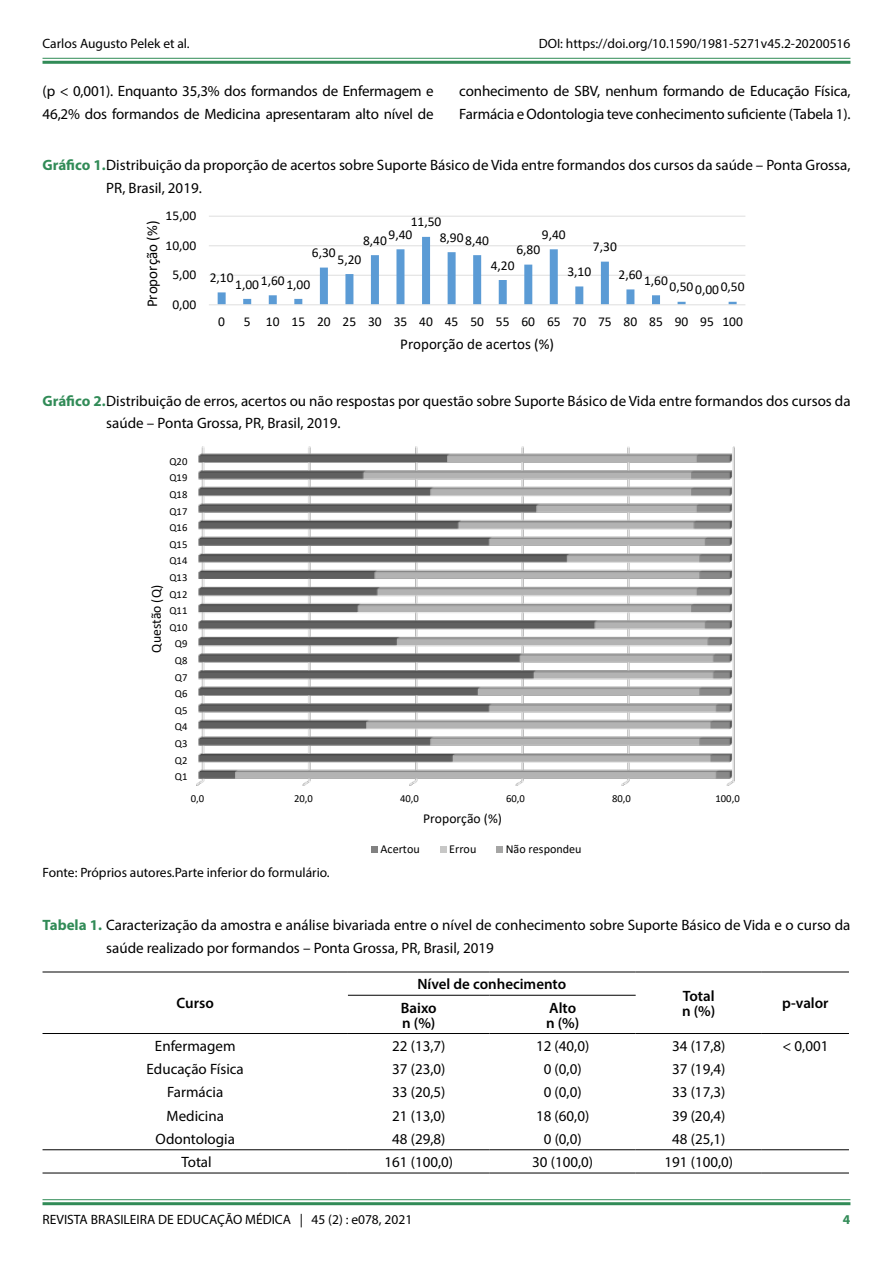
<style>
.page{position:relative;width:893px;height:1263px;background:#fff}
.page>*{position:absolute;margin:0;border:0;box-sizing:border-box;transform-origin:0 0}
.t1{font:15px/22.5px "Myriad Pro";color:#000}
.t2{font:600 15px/15px "Myriad Pro";color:#000}
.t3{font:15px "Calibri";color:#000}
.t4{font:13.65px "Calibri";color:#000}
.t5{font:13.5px "Myriad Pro";color:#000}
.t6{font:13.5px/16.8px "Calibri";color:#000}
.t7{font:700 13.5px "Myriad Pro";color:#318b57}
.t8{font:12.15px "Calibri";color:#000}
.t9{font:10.65px "Calibri";color:#000}
.s1{font-weight:700;color:#318b57}
</style>
<div class="page">
<hr style="left:43px;top:1199px;width:807px;height:1px;background:#318b57">
<hr style="left:43px;top:1202px;width:807px;height:3px;background:#318b57">
<hr style="left:43px;top:58px;width:807px;height:1px;background:#318b57">
<hr style="left:43px;top:61px;width:807px;height:3px;background:#318b57">
<svg style="left:209px;top:215px;width:536px;height:91px"></svg>
<img style="left:196px;top:446px;width:539px;height:340px">
<div style="left:371px;top:846px;width:7px;height:7px;background:#818181"></div>
<div style="left:440px;top:846px;width:6px;height:7px;background:#c7c7c6"></div>
<div style="left:496px;top:846px;width:7px;height:7px;background:#a5a5a4"></div>
<hr style="left:43px;top:971px;width:305px;height:1px;background:#000">
<hr style="left:43px;top:1033px;width:305px;height:1px;background:#000">
<hr style="left:348px;top:971px;width:142px;height:1px;background:#000">
<hr style="left:490px;top:971px;width:146px;height:1px;background:#000">
<hr style="left:636px;top:971px;width:126px;height:1px;background:#000">
<hr style="left:762px;top:971px;width:87px;height:1px;background:#000">
<hr style="left:636px;top:1033px;width:126px;height:1px;background:#000">
<hr style="left:762px;top:1033px;width:87px;height:1px;background:#000">
<hr style="left:348px;top:995px;width:142px;height:1px;background:#000">
<hr style="left:490px;top:995px;width:146px;height:1px;background:#000">
<hr style="left:348px;top:1033px;width:142px;height:1px;background:#000">
<hr style="left:490px;top:1033px;width:146px;height:1px;background:#000">
<hr style="left:43px;top:1149px;width:305px;height:1px;background:#000">
<hr style="left:348px;top:1149px;width:142px;height:1px;background:#000">
<hr style="left:490px;top:1149px;width:146px;height:1px;background:#000">
<hr style="left:636px;top:1149px;width:126px;height:1px;background:#000">
<hr style="left:762px;top:1149px;width:87px;height:1px;background:#000">
<hr style="left:43px;top:1172px;width:305px;height:1px;background:#000">
<hr style="left:348px;top:1172px;width:142px;height:1px;background:#000">
<hr style="left:490px;top:1172px;width:146px;height:1px;background:#000">
<hr style="left:636px;top:1172px;width:126px;height:1px;background:#000">
<hr style="left:762px;top:1172px;width:87px;height:1px;background:#000">
<p class="t5" style="left:43px;top:35px;width:149px">Carlos Augusto Pelek et al.</p>
<p class="t5" style="left:539px;top:35px;width:313px">DOI: https://doi.org/10.1590/1981-5271v45.2-20200516</p>
<p class="t1" style="left:43px;top:80px;width:393px">(p &lt; 0,001). Enquanto 35,3% dos formandos de Enfermagem e<br>46,2% dos formandos de Medicina apresentaram alto nível de</p>
<p class="t1" style="left:459px;top:80px;width:393px">conhecimento de SBV, nenhum formando de Educação Física,<br>Farmácia e Odontologia teve conhecimento suficiente (Tabela 1).</p>
<p class="t1" style="left:106px;top:153px;width:746px;text-indent:-64px"><span class="s1">Gráfico 1.</span>Distribuição da proporção de acertos sobre Suporte Básico de Vida entre formandos dos cursos da saúde – Ponta Grossa,<br>PR, Brasil, 2019.</p>
<p class="t6" style="left:166px;top:207px;width:32px">15,00</p>
<p class="t3" style="left:142px;top:307px;width:88px;rotate:-90deg">Proporção (%)</p>
<p class="t6" style="left:166px;top:236px;width:32px">10,00</p>
<p class="t6" style="left:172px;top:266px;width:25px">5,00</p>
<p class="t6" style="left:172px;top:295px;width:25px">0,00</p>
<p class="t6" style="left:440px;top:213px;width:51px;text-indent:-29px">11,50<br>8,908,40</p>
<p class="t6" style="left:363px;top:229px;width:51px">8,409,40</p>
<p class="t6" style="left:542px;top:226px;width:25px">9,40</p>
<p class="t6" style="left:593px;top:238px;width:25px">7,30</p>
<p class="t6" style="left:516px;top:241px;width:25px">6,80</p>
<p class="t6" style="left:312px;top:244px;width:25px">6,30</p>
<p class="t6" style="left:337px;top:250px;width:25px">5,20</p>
<p class="t6" style="left:491px;top:256px;width:25px">4,20</p>
<p class="t6" style="left:567px;top:263px;width:25px">3,10</p>
<p class="t6" style="left:618px;top:269px;width:51px">2,601,60</p>
<p class="t6" style="left:210px;top:269px;width:25px">2,10</p>
<p class="t6" style="left:235px;top:275px;width:76px">1,001,601,00</p>
<p class="t6" style="left:670px;top:278px;width:76px">0,500,000,50</p>
<p class="t6" style="left:218px;top:313px;width:8px">0</p>
<p class="t6" style="left:244px;top:313px;width:501px">5 10 15 20 25 30 35 40 45 50 55 60 65 70 75 80 85 90 95 100</p>
<p class="t3" style="left:400px;top:333px;width:155px">Proporção de acertos (%)</p>
<p class="t1" style="left:106px;top:389px;width:746px;text-indent:-64px"><span class="s1">Gráfico 2.</span>Distribuição de erros, acertos ou não respostas por questão sobre Suporte Básico de Vida entre formandos dos cursos da saúde – Ponta Grossa, PR, Brasil, 2019.</p>
<p class="t9" style="left:169px;top:454px;width:20px">Q20</p>
<p class="t9" style="left:169px;top:470px;width:20px">Q19</p>
<p class="t9" style="left:169px;top:487px;width:20px">Q18</p>
<p class="t9" style="left:169px;top:504px;width:20px">Q17</p>
<p class="t9" style="left:169px;top:520px;width:20px">Q16</p>
<p class="t9" style="left:169px;top:537px;width:20px">Q15</p>
<p class="t9" style="left:169px;top:553px;width:20px">Q14</p>
<p class="t9" style="left:169px;top:570px;width:20px">Q13</p>
<p class="t4" style="left:147px;top:653px;width:69px;rotate:-90deg">Questão (Q)</p>
<p class="t9" style="left:169px;top:587px;width:20px">Q12</p>
<p class="t9" style="left:169px;top:603px;width:20px">Q11</p>
<p class="t9" style="left:169px;top:620px;width:20px">Q10</p>
<p class="t9" style="left:175px;top:636px;width:14px">Q9</p>
<p class="t9" style="left:175px;top:653px;width:14px">Q8</p>
<p class="t9" style="left:175px;top:670px;width:14px">Q7</p>
<p class="t9" style="left:175px;top:686px;width:14px">Q6</p>
<p class="t9" style="left:175px;top:703px;width:14px">Q5</p>
<p class="t9" style="left:175px;top:719px;width:14px">Q4</p>
<p class="t9" style="left:175px;top:736px;width:14px">Q3</p>
<p class="t9" style="left:175px;top:753px;width:14px">Q2</p>
<p class="t9" style="left:175px;top:769px;width:14px">Q1</p>
<p class="t9" style="left:191px;top:791px;width:15px">0,0</p>
<p class="t9" style="left:294px;top:791px;width:20px">20,0</p>
<p class="t9" style="left:400px;top:791px;width:20px">40,0</p>
<p class="t9" style="left:506px;top:791px;width:20px">60,0</p>
<p class="t9" style="left:612px;top:791px;width:20px">80,0</p>
<p class="t9" style="left:715px;top:791px;width:26px">100,0</p>
<p class="t4" style="left:423px;top:809px;width:80px">Proporção (%)</p>
<p class="t8" style="left:381px;top:841px;width:41px">Acertou</p>
<p class="t8" style="left:449px;top:841px;width:29px">Errou</p>
<p class="t8" style="left:506px;top:841px;width:77px">Não respondeu</p>
<p class="t5" style="left:43px;top:864px;width:289px">Fonte: Próprios autores.Parte inferior do formulário.</p>
<p class="t1" style="left:106px;top:914px;width:746px;text-indent:-64px"><span class="s1">Tabela 1.</span> Caracterização da amostra e análise bivariada entre o nível de conhecimento sobre Suporte Básico de Vida e o curso da saúde realizado por formandos – Ponta Grossa, PR, Brasil, 2019</p>
<p class="t2" style="left:177px;top:995px;width:39px">Curso</p>
<p class="t2" style="left:417px;top:976px;width:150px">Nível de conhecimento</p>
<p class="t2" style="left:682px;top:988px;width:35px">Total n (%)</p>
<p class="t2" style="left:401px;top:999px;width:37px">Baixo</p>
<p class="t2" style="left:782px;top:995px;width:48px">p-valor</p>
<p class="t2" style="left:402px;top:1014px;width:35px">n (%)</p>
<p class="t2" style="left:546px;top:999px;width:35px">Alto n (%)</p>
<p class="t1" style="left:155px;top:1034px;width:82px">Enfermagem</p>
<p class="t1" style="left:392px;top:1034px;width:55px">22 (13,7)</p>
<p class="t1" style="left:536px;top:1034px;width:55px">12 (40,0)</p>
<p class="t1" style="left:672px;top:1034px;width:55px">34 (17,8)</p>
<p class="t1" style="left:782px;top:1034px;width:48px">&lt; 0,001</p>
<p class="t1" style="left:147px;top:1057px;width:99px">Educação Física</p>
<p class="t1" style="left:392px;top:1057px;width:55px">37 (23,0)</p>
<p class="t1" style="left:544px;top:1057px;width:39px">0 (0,0)</p>
<p class="t1" style="left:672px;top:1057px;width:55px">37 (19,4)</p>
<p class="t1" style="left:167px;top:1081px;width:58px">Farmácia</p>
<p class="t1" style="left:392px;top:1081px;width:55px">33 (20,5)</p>
<p class="t1" style="left:544px;top:1081px;width:39px">0 (0,0)</p>
<p class="t1" style="left:672px;top:1081px;width:55px">33 (17,3)</p>
<p class="t1" style="left:167px;top:1104px;width:59px">Medicina</p>
<p class="t1" style="left:392px;top:1104px;width:55px">21 (13,0)</p>
<p class="t1" style="left:536px;top:1104px;width:55px">18 (60,0)</p>
<p class="t1" style="left:672px;top:1104px;width:55px">39 (20,4)</p>
<p class="t1" style="left:156px;top:1127px;width:81px">Odontologia</p>
<p class="t1" style="left:392px;top:1127px;width:55px">48 (29,8)</p>
<p class="t1" style="left:544px;top:1127px;width:39px">0 (0,0)</p>
<p class="t1" style="left:672px;top:1127px;width:55px">48 (25,1)</p>
<p class="t1" style="left:181px;top:1150px;width:32px">Total</p>
<p class="t1" style="left:385px;top:1150px;width:70px">161 (100,0)</p>
<p class="t1" style="left:532px;top:1150px;width:62px">30 (100,0)</p>
<p class="t1" style="left:664px;top:1150px;width:70px">191 (100,0)</p>
<p class="t5" style="left:43px;top:1211px;width:371px">REVISTA BRASILEIRA DE EDUCAÇÃO MÉDICA | 45 (2) : e078, 2021</p>
<p class="t7" style="left:843px;top:1210px;width:9px">4</p>
</div>
